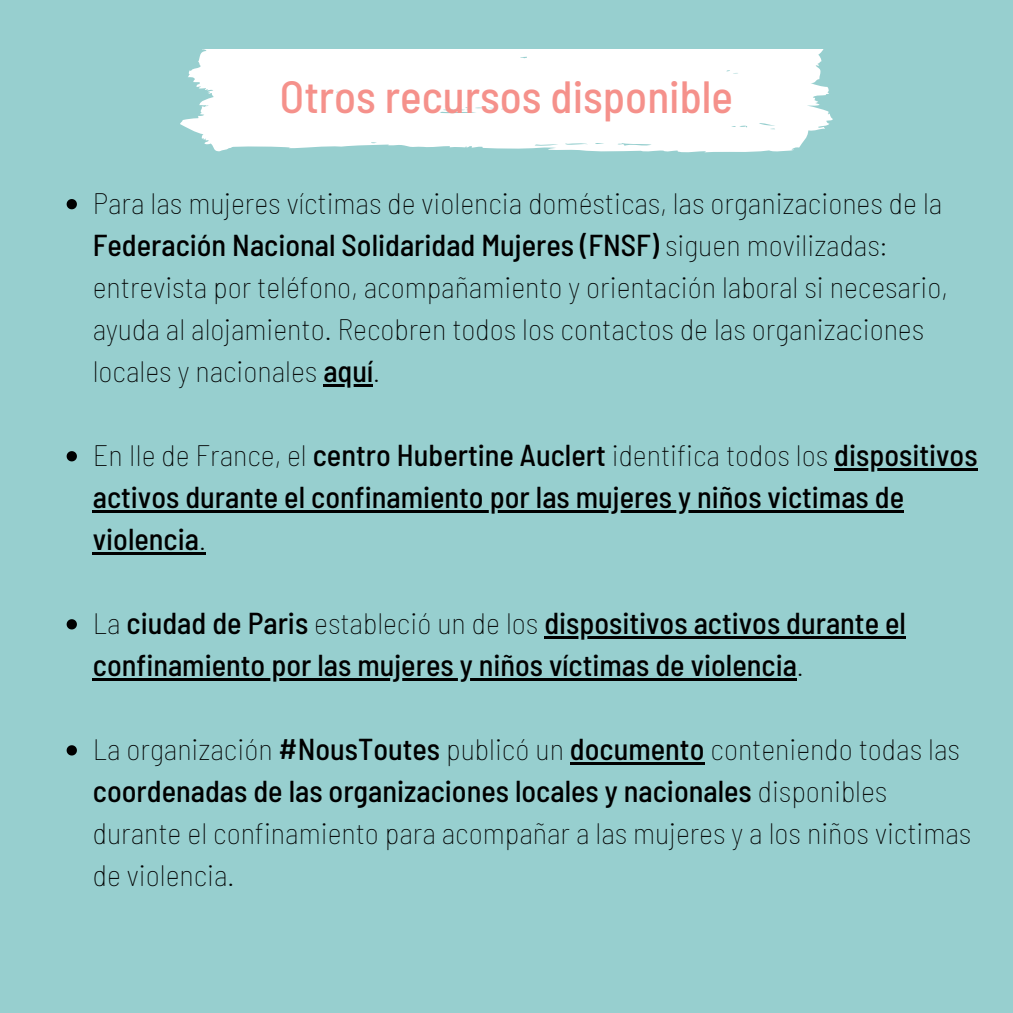
<style>
.page{position:relative;width:1013px;height:1013px;background:#fff}
.page>*{position:absolute;margin:0;border:0;box-sizing:border-box;transform-origin:0 0}
.t1{font:500 semi-condensed 45px "Barlow";color:#f5918b}
.t2{font:100 semi-condensed 30.12px/42px "Barlow";color:#000}
.t3{font:500 semi-condensed 30.12px/42px "Barlow";color:#000}
.s1{font-weight:500}
.s2{font-weight:100}
</style>
<div class="page">
<div style="left:0;top:0;width:1012px;height:1012px;background:#97cfcf"></div>
<svg style="left:180px;top:50px;width:652px;height:102px;background:#f6fafa"></svg>
<svg style="left:67px;top:199px;width:10px;height:10px"></svg>
<hr style="left:323px;top:384px;width:50px;height:3px;background:#000">
<svg style="left:67px;top:451px;width:10px;height:10px"></svg>
<hr style="left:834px;top:468px;width:143px;height:3px;background:#000">
<hr style="left:93px;top:510px;width:811px;height:3px;background:#000">
<hr style="left:93px;top:552px;width:106px;height:3px;background:#000">
<svg style="left:199px;top:552px;width:7px;height:3px"></svg>
<svg style="left:67px;top:619px;width:10px;height:10px"></svg>
<hr style="left:544px;top:636px;width:362px;height:2px;background:#000">
<hr style="left:93px;top:678px;width:704px;height:2px;background:#000">
<svg style="left:67px;top:745px;width:10px;height:10px"></svg>
<hr style="left:570px;top:762px;width:134px;height:2px;background:#000">
<h1 class="t1" style="left:280px;top:68px;width:454px">Otros recursos disponible</h1>
<p class="t2" style="left:93px;top:181px;width:856px">Para las mujeres víctimas de violencia domésticas, las organizaciones de la <span class="s1">Federación Nacional Solidaridad Mujeres (FNSF)</span> siguen movilizadas: entrevista por teléfono, acompañamiento y orientación laboral si necesario, ayuda al alojamiento. Recobren todos los contactos de las organizaciones locales y nacionales <span class="s1">aquí</span>.</p>
<p class="t3" style="left:93px;top:433px;width:886px"><span class="s2">En Ile de France, el</span> centro Hubertine Auclert <span class="s2">identifica todos los</span> dispositivos activos durante el confinamiento por las mujeres y niños victimas de violencia<span class="s2">.</span></p>
<p class="t3" style="left:93px;top:601px;width:814px"><span class="s2">La</span> ciudad de Paris <span class="s2">estableció un de los</span> dispositivos activos durante el confinamiento por las mujeres y niños víctimas de violencia<span class="s2">.</span></p>
<p class="t2" style="left:93px;top:727px;width:880px">La organización <span class="s1">#NousToutes</span> publicó un <span class="s1">documento</span> conteniendo todas las <span class="s1">coordenadas de las organizaciones locales y nacionales</span> disponibles durante el confinamiento para acompañar a las mujeres y a los niños victimas de violencia.</p>
</div>
